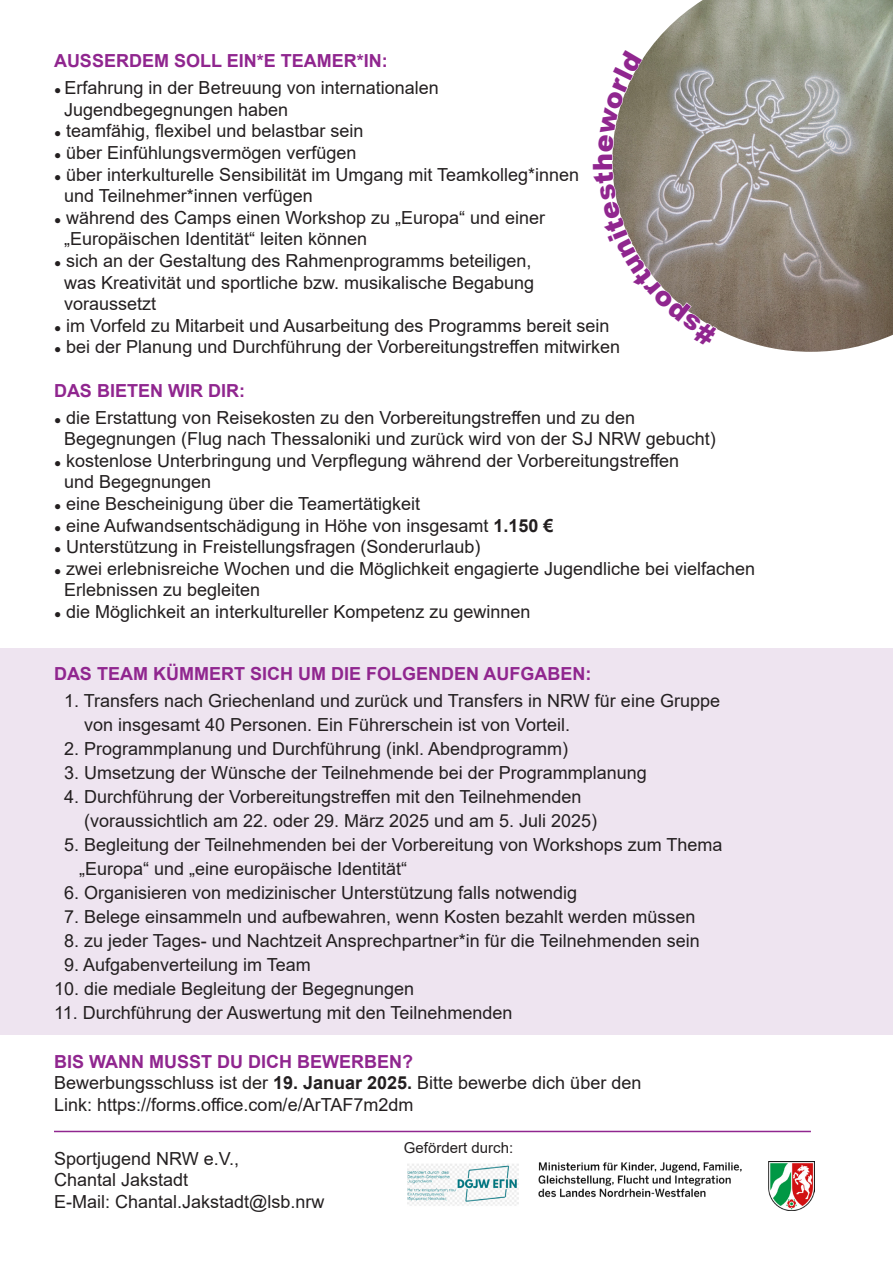
<style>
.page{position:relative;width:893px;height:1263px;background:#fff}
.page>*{position:absolute;margin:0;border:0;box-sizing:border-box;transform-origin:0 0}
.t1{font:900 27px "Arial";color:#90268f}
.t2{font:18px/21.6px "Arial";color:#231f20}
.t3{font:700 18px "Arial";color:#90268f}
.t4{font:15px "Arial";color:#231f20}
.s1{font-size:12px}
.s2{font-weight:700}
</style>
<div class="page">
<div style="left:0;top:648px;width:893px;height:387px;background:#eee4f0"></div>
<img style="left:612px;top:0;width:281px;height:352px">
<img style="left:407px;top:1164px;width:111px;height:42px">
<img style="left:538px;top:1161px;width:276px;height:50px">
<hr style="left:54px;top:1131px;width:757px;height:1px;background:#90268f">
<svg style="left:612px;top:172px;width:105px;height:174px"></svg>
<svg style="left:612px;top:50px;width:30px;height:102px"></svg>
<p class="t3" style="left:54px;top:48px;width:335px">AUSSERDEM SOLL EIN*E TEAMER*IN:</p>
<p class="t2" style="left:64px;top:77px;width:376px;text-indent:-10px"><span class="s1">●</span> Erfahrung in der Betreuung von internationalen<br>Jugendbegegnungen haben</p>
<p class="t2" style="left:54px;top:120px;width:311px"><span class="s1">●</span> teamfähig, flexibel und belastbar sein</p>
<p class="t2" style="left:54px;top:142px;width:304px"><span class="s1">●</span> über Einfühlungsvermögen verfügen</p>
<p class="t2" style="left:54px;top:163px;width:527px"><span class="s1">●</span> über interkulturelle Sensibilität im Umgang mit Teamkolleg*innen</p>
<p class="t2" style="left:64px;top:185px;width:250px">und Teilnehmer*innen verfügen</p>
<p class="t2" style="left:64px;top:206px;width:483px;text-indent:-10px"><span class="s1">●</span> während des Camps einen Workshop zu „Europa“ und einer „Europäischen Identität“ leiten können</p>
<p class="t2" style="left:64px;top:250px;width:472px;text-indent:-10px"><span class="s1">●</span> sich an der Gestaltung des Rahmenprogramms beteiligen, was Kreativität und sportliche bzw. musikalische Begabung voraussetzt</p>
<p class="t2" style="left:54px;top:314px;width:557px"><span class="s1">●</span> im Vorfeld zu Mitarbeit und Ausarbeitung des Programms bereit sein</p>
<p class="t2" style="left:54px;top:336px;width:568px"><span class="s1">●</span> bei der Planung und Durchführung der Vorbereitungstreffen mitwirken</p>
<p class="t3" style="left:54px;top:377px;width:192px">DAS BIETEN WIR DIR:</p>
<p class="t2" style="left:64px;top:406px;width:653px;text-indent:-10px"><span class="s1">●</span> die Erstattung von Reisekosten zu den Vorbereitungstreffen und zu den<br>Begegnungen (Flug nach Thessaloniki und zurück wird von der SJ NRW gebucht)</p>
<p class="t2" style="left:64px;top:449px;width:617px;text-indent:-10px"><span class="s1">●</span> kostenlose Unterbringung und Verpflegung während der Vorbereitungstreffen und Begegnungen</p>
<p class="t2" style="left:54px;top:493px;width:368px"><span class="s1">●</span> eine Bescheinigung über die Teamertätigkeit</p>
<p class="t2" style="left:54px;top:514px;width:501px"><span class="s1">●</span> eine Aufwandsentschädigung in Höhe von insgesamt <span class="s2">1.150 €</span></p>
<p class="t2" style="left:54px;top:536px;width:428px"><span class="s1">●</span> Unterstützung in Freistellungsfragen (Sonderurlaub)</p>
<p class="t2" style="left:54px;top:557px;width:703px"><span class="s1">●</span> zwei erlebnisreiche Wochen und die Möglichkeit engagierte Jugendliche bei vielfachen</p>
<p class="t2" style="left:64px;top:579px;width:198px">Erlebnissen zu begleiten</p>
<p class="t2" style="left:54px;top:601px;width:478px"><span class="s1">●</span> die Möglichkeit an interkultureller Kompetenz zu gewinnen</p>
<p class="t1" style="left:583px;top:171px;width:20px;rotate:-90deg">h</p>
<p class="t3" style="left:54px;top:661px;width:539px">DAS TEAM KÜMMERT SICH UM DIE FOLGENDEN AUFGABEN:</p>
<p class="t2" style="left:84px;top:689px;width:637px;line-height:24px;text-indent:-20px">1. Transfers nach Griechenland und zurück und Transfers in NRW für eine Gruppe von insgesamt 40 Personen. Ein Führerschein ist von Vorteil.</p>
<p class="t2" style="left:64px;top:738px;width:506px">2. Programmplanung und Durchführung (inkl. Abendprogramm)</p>
<p class="t2" style="left:64px;top:762px;width:584px">3. Umsetzung der Wünsche der Teilnehmende bei der Programmplanung</p>
<p class="t2" style="left:84px;top:785px;width:515px;line-height:24px;text-indent:-20px">4. Durchführung der Vorbereitungstreffen mit den Teilnehmenden (voraussichtlich am 22. oder 29. März 2025 und am 5. Juli 2025)</p>
<p class="t2" style="left:79px;top:833px;width:645px;line-height:24px;text-indent:-15px">5. Begleitung der Teilnehmenden bei der Vorbereitung von Workshops zum Thema „Europa“ und „eine europäische Identität“</p>
<p class="t2" style="left:64px;top:882px;width:515px">6. Organisieren von medizinischer Unterstützung falls notwendig</p>
<p class="t2" style="left:64px;top:906px;width:633px">7. Belege einsammeln und aufbewahren, wenn Kosten bezahlt werden müssen</p>
<p class="t2" style="left:64px;top:930px;width:637px">8. zu jeder Tages- und Nachtzeit Ansprechpartner*in für die Teilnehmenden sein</p>
<p class="t2" style="left:64px;top:954px;width:248px">9. Aufgabenverteilung im Team</p>
<p class="t2" style="left:54px;top:978px;width:362px">10. die mediale Begleitung der Begegnungen</p>
<p class="t2" style="left:54px;top:1002px;width:460px">11. Durchführung der Auswertung mit den Teilnehmenden</p>
<p class="t3" style="left:54px;top:1049px;width:360px">BIS WANN MUSST DU DICH BEWERBEN?</p>
<p class="t2" style="left:54px;top:1072px;width:589px">Bewerbungsschluss ist der <span class="s2">19. Januar 2025.</span> Bitte bewerbe dich über den<br>Link: https://forms.office.com/e/ArTAF7m2dm</p>
<p class="t2" style="left:54px;top:1147px;width:187px">Sportjugend NRW e.V.,<br>Chantal Jakstadt</p>
<p class="t2" style="left:54px;top:1191px;width:272px">E-Mail: Chantal.Jakstadt@lsb.nrw</p>
<p class="t4" style="left:404px;top:1137px;width:111px">Gefördert durch:</p>
</div>
